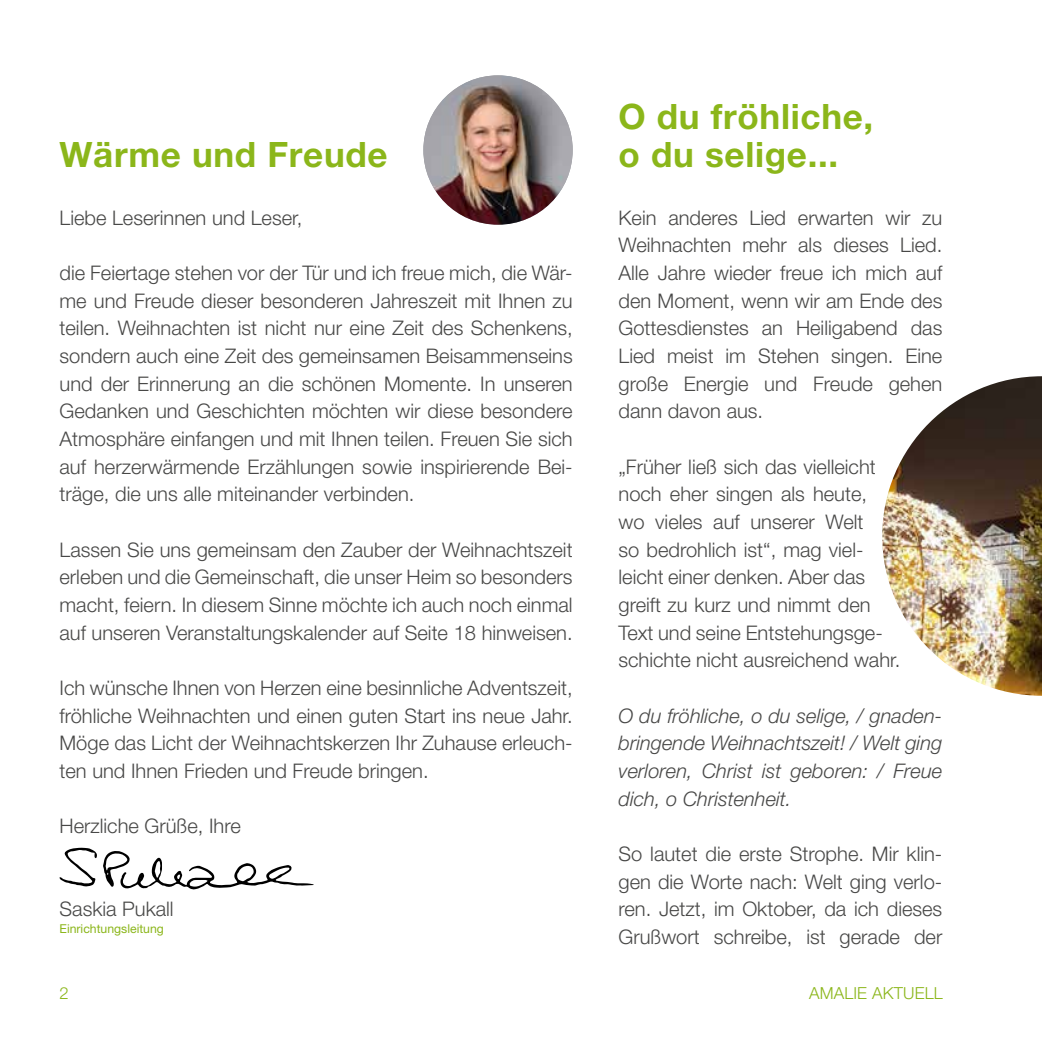
<style>
.page{position:relative;width:1042px;height:1042px;background:#fff}
.page>*{position:absolute;margin:0;border:0;box-sizing:border-box;transform-origin:0 0}
.t1{font:700 35px/37.6px "Helvetica Neue LT Pro";letter-spacing:.02em;color:#8bb61a}
.t2{font:300 20.12px/27.7px "Helvetica Neue LT Pro";color:#484847;text-align:justify}
.t3{font:italic 300 20.12px/27.7px "Helvetica Neue LT Pro";color:#484847;text-align:justify}
.t4{font:300 16.62px "Helvetica Neue LT Pro";letter-spacing:.01em;color:#8bb61a}
.t5{font:12.25px "Helvetica Neue LT Pro";color:#8bb61a}
</style>
<div class="page">
<img style="left:882px;top:376px;width:160px;height:320px">
<svg style="left:59px;top:848px;width:38px;height:39px"></svg>
<svg style="left:103px;top:851px;width:211px;height:38px"></svg>
<img style="left:423px;top:75px;width:150px;height:150px;border-radius:75px">
<h1 class="t1" style="left:60px;top:135px;width:330px">Wärme und Freude</h1>
<p class="t2" style="left:60px;top:203px;width:244px">Liebe Leserinnen und Leser,</p>
<p class="t2" style="left:60px;top:259px;width:515px">die Feiertage stehen vor der Tür und ich freue mich, die Wär&shy;me und Freude dieser besonderen Jahreszeit mit Ihnen zu teilen. Weihnachten ist nicht nur eine Zeit des Schenkens, sondern auch eine Zeit des gemeinsamen Beisammenseins und der Erinnerung an die schönen Momente. In unseren Gedanken und Geschichten möchten wir diese besondere Atmosphäre einfangen und mit Ihnen teilen. Freuen Sie sich auf herzerwärmende Erzählungen sowie inspirierende Bei&shy;träge, die uns alle miteinander verbinden.</p>
<p class="t2" style="left:60px;top:535px;width:515px">Lassen Sie uns gemeinsam den Zauber der Weihnachtszeit erleben und die Gemeinschaft, die unser Heim so besonders macht, feiern. In diesem Sinne möchte ich auch noch einmal auf unseren Veranstaltungskalender auf Seite 18 hinweisen.</p>
<p class="t2" style="left:60px;top:673px;width:515px">Ich wünsche Ihnen von Herzen eine besinnliche Adventszeit, fröhliche Weihnachten und einen guten Start ins neue Jahr.<br>Möge das Licht der Weihnachtskerzen Ihr Zuhause erleuch&shy;ten und Ihnen Frieden und Freude bringen.</p>
<p class="t2" style="left:60px;top:812px;width:183px">Herzliche Grüße, Ihre</p>
<p class="t2" style="left:60px;top:895px;width:116px">Saskia Pukall</p>
<p class="t5" style="left:60px;top:921px;width:106px">Einrichtungsleitung</p>
<h1 class="t1" style="left:618px;top:97px;width:256px">O du fröhliche, o du selige...</h1>
<p class="t2" style="left:618px;top:203px;width:325px">Kein anderes Lied erwarten wir zu Weihnachten mehr als dieses Lied.<br>Alle Jahre wieder freue ich mich auf den Moment, wenn wir am Ende des Gottesdienstes an Heiligabend das Lied meist im Stehen singen. Eine große Energie und Freude gehen dann davon aus.</p>
<p class="t2" style="left:618px;top:452px;width:283px;text-align:left">„Früher ließ sich das vielleicht noch eher singen als heute,<br>wo vieles auf unserer Welt<br>so bedrohlich ist“, mag viel&shy;leicht einer denken. Aber das greift zu kurz und nimmt den<br>Text und seine Entstehungsge&shy;schichte nicht ausreichend wahr.</p>
<p class="t3" style="left:618px;top:701px;width:325px">O du fröhliche, o du selige, / gnaden&shy;bringende Weihnachtszeit! / Welt ging verloren, Christ ist geboren: / Freue dich, o Christenheit.</p>
<p class="t2" style="left:618px;top:839px;width:325px">So lautet die erste Strophe. Mir klin&shy;gen die Worte nach: Welt ging verlo&shy;ren. Jetzt, im Oktober, da ich dieses Grußwort schreibe, ist gerade der</p>
<p class="t4" style="left:60px;top:983px;width:11px">2</p>
<p class="t4" style="left:809px;top:983px;width:135px">AMALIE AKTUELL</p>
</div>
